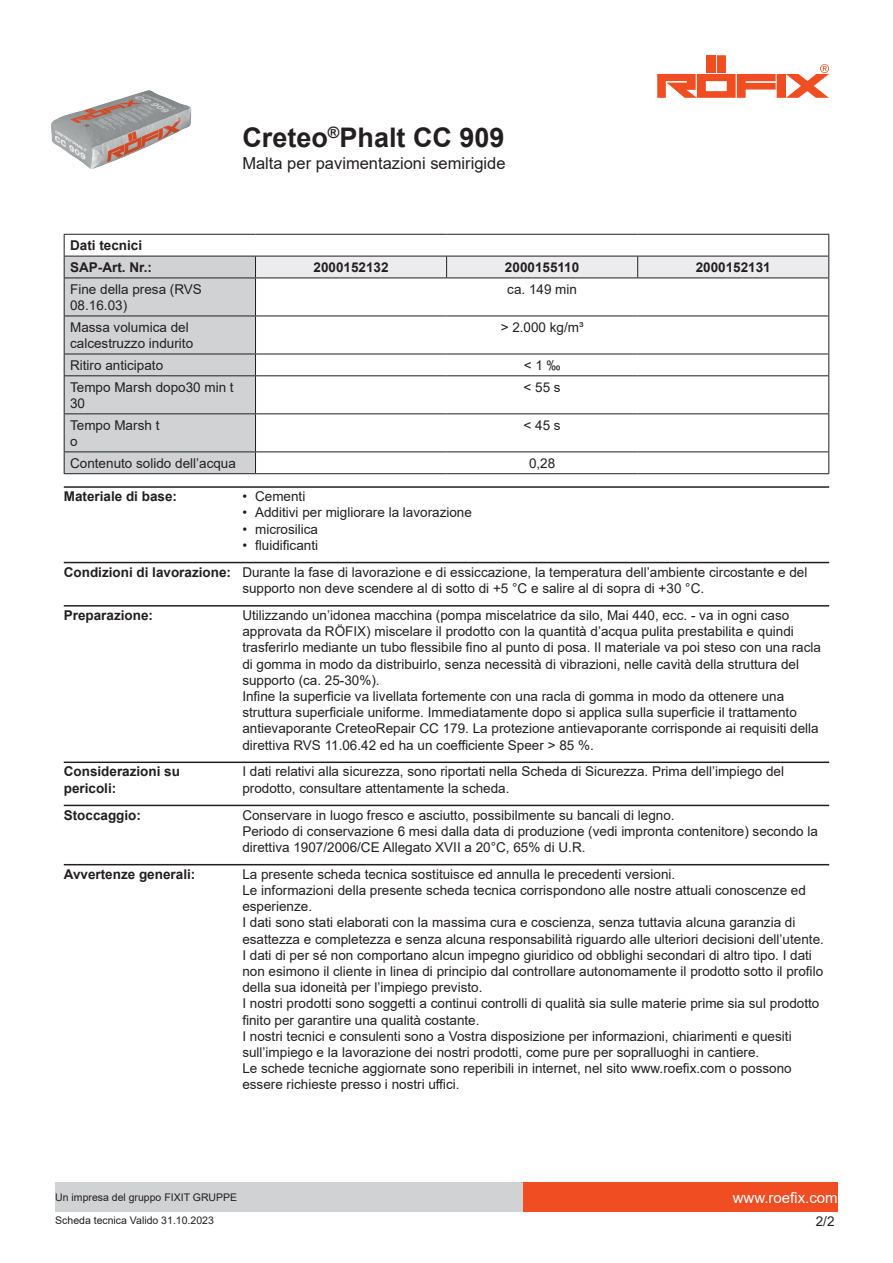
<style>
.page{position:relative;width:893px;height:1263px;background:#fff}
.page>*{position:absolute;margin:0;border:0;box-sizing:border-box;transform-origin:0 0}
.t1{font:700 27px "Arial";color:#231f20}
.t2{font:16.5px "Arial";color:#231f20}
.t3{font:15px "Arial";color:#fff}
.t4{font:13.5px/16.2px "Arial";color:#231f20}
.t5{font:700 13.5px/21.9px "Arial";color:#231f20}
.t6{font:10.5px "Arial";color:#231f20}
.s1{font-weight:700}
</style>
<div class="page">
<img style="left:51px;top:90px;width:140px;height:79px">
<div style="left:717px;top:55px;width:9px;height:18px;background:#f04d22"></div>
<div style="left:707px;top:55px;width:9px;height:18px;background:#f04d22"></div>
<svg style="left:657px;top:64px;width:172px;height:34px"></svg>
<div style="left:523px;top:1182px;width:315px;height:30px;background:#f04d22"></div>
<div style="left:55px;top:1182px;width:468px;height:30px;background:#d1d2d4"></div>
<hr style="left:64px;top:234px;width:191px;height:1px;background:#231f20">
<hr style="left:255px;top:234px;width:192px;height:1px;background:#231f20">
<hr style="left:447px;top:234px;width:191px;height:1px;background:#231f20">
<hr style="left:638px;top:234px;width:191px;height:1px;background:#231f20">
<svg style="left:64px;top:235px;width:765px;height:238px"></svg>
<hr style="left:64px;top:473px;width:191px;height:1px;background:#231f20">
<hr style="left:255px;top:473px;width:192px;height:1px;background:#231f20">
<hr style="left:447px;top:473px;width:191px;height:1px;background:#231f20">
<hr style="left:638px;top:473px;width:191px;height:1px;background:#231f20">
<hr style="left:64px;top:486px;width:765px;height:2px;background:#231f20">
<hr style="left:64px;top:562px;width:765px;height:1px;background:#231f20">
<hr style="left:64px;top:605px;width:765px;height:1px;background:#231f20">
<hr style="left:64px;top:761px;width:765px;height:2px;background:#231f20">
<hr style="left:64px;top:805px;width:765px;height:1px;background:#231f20">
<hr style="left:64px;top:864px;width:765px;height:1px;background:#231f20">
<p class="t5" style="left:70px;top:235px;width:83px">Dati tecnici<br>SAP-Art. Nr.:</p>
<h1 class="t1" style="left:242px;top:119px;width:264px">Creteo<sup>®</sup>Phalt CC 909</h1>
<p class="t2" style="left:242px;top:152px;width:265px">Malta per pavimentazioni semirigide</p>
<p class="t5" style="left:313px;top:256px;width:77px">2000152132</p>
<p class="t5" style="left:505px;top:256px;width:76px">2000155110</p>
<p class="t5" style="left:696px;top:256px;width:77px">2000152131</p>
<p class="t4" style="left:70px;top:281px;width:133px">Fine della presa (RVS<br>08.16.03)</p>
<p class="t4" style="left:507px;top:281px;width:71px">ca. 149 min</p>
<p class="t4" style="left:70px;top:319px;width:125px">Massa volumica del calcestruzzo indurito</p>
<p class="t4" style="left:501px;top:319px;width:84px">&gt; 2.000 kg/m³</p>
<p class="t4" style="left:70px;top:357px;width:95px">Ritiro anticipato</p>
<p class="t4" style="left:524px;top:357px;width:38px">&lt; 1 ‰</p>
<p class="t4" style="left:70px;top:379px;width:165px">Tempo Marsh dopo30 min t<br>30</p>
<p class="t4" style="left:524px;top:379px;width:39px">&lt; 55 s</p>
<p class="t4" style="left:70px;top:417px;width:91px">Tempo Marsh t o</p>
<p class="t4" style="left:524px;top:417px;width:39px">&lt; 45 s</p>
<p class="t4" style="left:70px;top:455px;width:167px">Contenuto solido dell’acqua</p>
<p class="t4" style="left:529px;top:455px;width:28px">0,28</p>
<p class="t5" style="left:64px;top:486px;width:115px">Materiale di base:</p>
<p class="t4" style="left:242px;top:488px;width:65px">• Cementi</p>
<p class="t4" style="left:242px;top:504px;width:231px">• Additivi per migliorare la lavorazione</p>
<p class="t4" style="left:242px;top:521px;width:77px">• microsilica</p>
<p class="t4" style="left:64px;top:531px;width:745px;line-height:26.8px;text-indent:179px">• fluidificanti<br><span class="s1">Condizioni di lavorazione:</span> Durante la fase di lavorazione e di essiccazione, la temperatura dell’ambiente circostante e del</p>
<p class="t4" style="left:242px;top:580px;width:463px">supporto non deve scendere al di sotto di +5 °C e salire al di sopra di +30 °C.</p>
<p class="t5" style="left:64px;top:604px;width:91px">Preparazione:</p>
<p class="t4" style="left:242px;top:607px;width:580px">Utilizzando un’idonea macchina (pompa miscelatrice da silo, Mai 440, ecc. - va in ogni caso approvata da RÖFIX) miscelare il prodotto con la quantità d’acqua pulita prestabilita e quindi trasferirlo mediante un tubo flessibile fino al punto di posa. Il materiale va poi steso con una racla di gomma in modo da distribuirlo, senza necessità di vibrazioni, nelle cavità della struttura del supporto (ca. 25-30%).<br>Infine la superficie va livellata fortemente con una racla di gomma in modo da ottenere una struttura superficiale uniforme. Immediatamente dopo si applica sulla superficie il trattamento antievaporante CreteoRepair CC 179. La protezione antievaporante corrisponde ai requisiti della direttiva RVS 11.06.42 ed ha un coefficiente Speer &gt; 85 %.</p>
<p class="t5" style="left:64px;top:764px;width:118px;line-height:16.2px">Considerazioni su pericoli:</p>
<p class="t4" style="left:242px;top:763px;width:543px">I dati relativi alla sicurezza, sono riportati nella Scheda di Sicurezza. Prima dell’impiego del prodotto, consultare attentamente la scheda.</p>
<p class="t5" style="left:64px;top:804px;width:79px">Stoccaggio:</p>
<p class="t4" style="left:242px;top:806px;width:577px">Conservare in luogo fresco e asciutto, possibilmente su bancali di legno.<br>Periodo di conservazione 6 mesi dalla data di produzione (vedi impronta contenitore) secondo la direttiva 1907/2006/CE Allegato XVII a 20°C, 65% di U.R.</p>
<p class="t5" style="left:64px;top:863px;width:133px">Avvertenze generali:</p>
<p class="t4" style="left:242px;top:866px;width:583px">La presente scheda tecnica sostituisce ed annulla le precedenti versioni.<br>Le informazioni della presente scheda tecnica corrispondono alle nostre attuali conoscenze ed esperienze.<br>I dati sono stati elaborati con la massima cura e coscienza, senza tuttavia alcuna garanzia di esattezza e completezza e senza alcuna responsabilità riguardo alle ulteriori decisioni dell’utente.<br>I dati di per sé non comportano alcun impegno giuridico od obblighi secondari di altro tipo. I dati non esimono il cliente in linea di principio dal controllare autonomamente il prodotto sotto il profilo della sua idoneità per l’impiego previsto.<br>I nostri prodotti sono soggetti a continui controlli di qualità sia sulle materie prime sia sul prodotto finito per garantire una qualità costante.<br>I nostri tecnici e consulenti sono a Vostra disposizione per informazioni, chiarimenti e quesiti sull’impiego e la lavorazione dei nostri prodotti, come pure per sopralluoghi in cantiere.<br>Le schede tecniche aggiornate sono reperibili in internet, nel sito www.roefix.com o possono essere richieste presso i nostri uffici.</p>
<p class="t6" style="left:55px;top:1190px;width:183px">Un impresa del gruppo FIXIT GRUPPE</p>
<p class="t3" style="left:733px;top:1187px;width:107px">www.roefix.com</p>
<p class="t6" style="left:55px;top:1213px;width:160px">Scheda tecnica Valido 31.10.2023</p>
<p class="t4" style="left:816px;top:1213px;width:20px">2/2</p>
</div>
